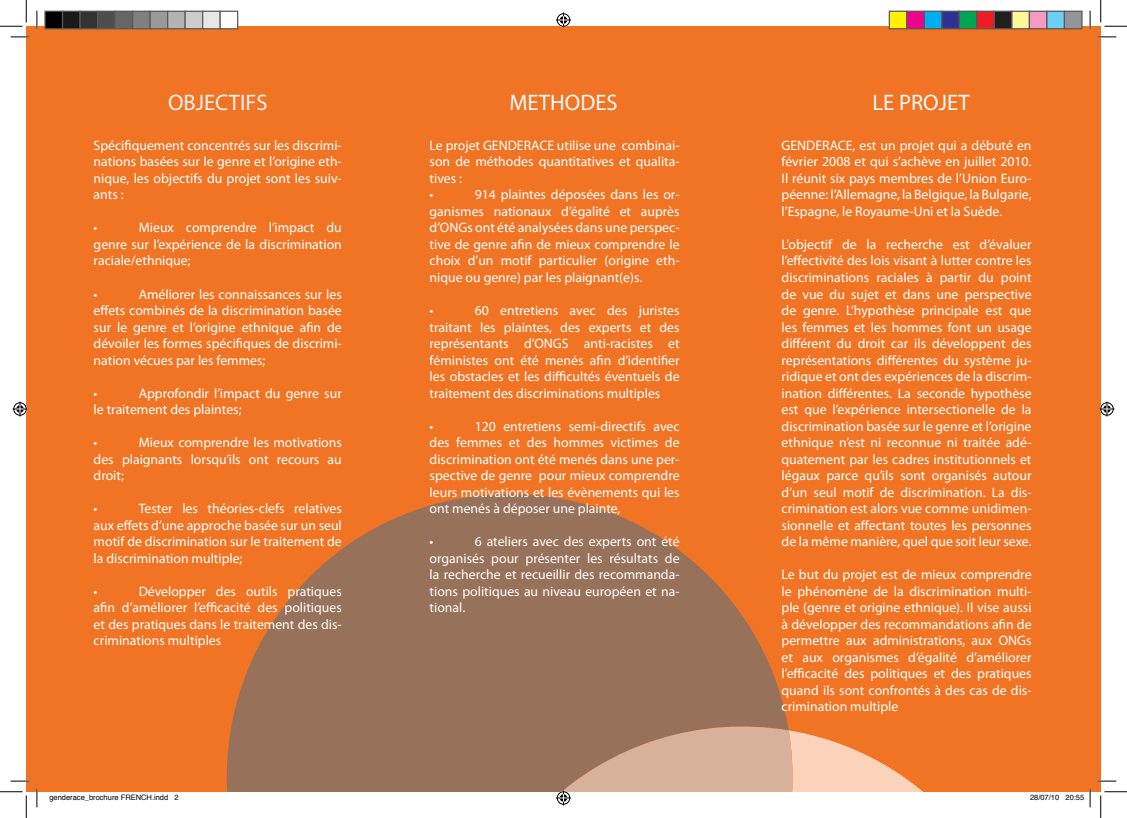
<style>
.page{position:relative;width:1127px;height:818px;background:#fff}
.page>*{position:absolute;margin:0;border:0;box-sizing:border-box;transform-origin:0 0}
.t1{font:22.5px "Myriad Pro";color:#fafafa}
.t2{font:22.5px "Myriad Pro";color:#f0f1f2}
.t3{font:13.75px/16.5px "Myriad Pro";color:#fff;text-align:justify}
.t4{font:7.5px "Helvetica";color:#000}
</style>
<div class="page">
<div style="left:26px;top:26px;width:1074px;height:766px;background:#f17424"></div>
<svg style="left:226px;top:494px;width:560px;height:298px;fill:#97715a"></svg>
<svg style="left:11px;top:36px;width:18px;height:2px"></svg>
<svg style="left:1097px;top:36px;width:18px;height:2px"></svg>
<svg style="left:11px;top:780px;width:18px;height:2px"></svg>
<svg style="left:1097px;top:780px;width:18px;height:2px"></svg>
<svg style="left:36px;top:11px;width:2px;height:18px"></svg>
<svg style="left:36px;top:788px;width:2px;height:19px"></svg>
<svg style="left:1089px;top:11px;width:1px;height:18px"></svg>
<svg style="left:0;top:0;width:27px;height:27px"></svg>
<svg style="left:0;top:791px;width:27px;height:27px"></svg>
<svg style="left:1100px;top:0;width:26px;height:27px"></svg>
<svg style="left:1100px;top:791px;width:26px;height:27px"></svg>
<svg style="left:556px;top:13px;width:15px;height:15px"></svg>
<svg style="left:13px;top:401px;width:15px;height:15px"></svg>
<svg style="left:1099px;top:401px;width:15px;height:15px"></svg>
<div style="left:45px;top:11px;width:18px;height:18px;background:#000"></div>
<div style="left:44px;top:11px;width:19px;height:18px;border:1px solid #595959"></div>
<div style="left:63px;top:11px;width:17px;height:18px;background:#1a1a1a"></div>
<div style="left:62px;top:11px;width:19px;height:18px;border:1px solid #595959"></div>
<div style="left:80px;top:11px;width:18px;height:18px;background:#333"></div>
<div style="left:79px;top:11px;width:19px;height:18px;border:1px solid #595959"></div>
<div style="left:98px;top:11px;width:17px;height:18px;background:#4d4d4d"></div>
<div style="left:97px;top:11px;width:19px;height:18px;border:1px solid #595959"></div>
<div style="left:115px;top:11px;width:18px;height:18px;background:#666"></div>
<div style="left:114px;top:11px;width:19px;height:18px;border:1px solid #595959"></div>
<div style="left:133px;top:11px;width:17px;height:18px;background:#808080"></div>
<div style="left:132px;top:11px;width:19px;height:18px;border:1px solid #595959"></div>
<div style="left:150px;top:11px;width:18px;height:18px;background:#999"></div>
<div style="left:149px;top:11px;width:19px;height:18px;border:1px solid #595959"></div>
<div style="left:168px;top:11px;width:17px;height:18px;background:#b3b3b3"></div>
<div style="left:167px;top:11px;width:19px;height:18px;border:1px solid #595959"></div>
<div style="left:185px;top:11px;width:18px;height:18px;background:#ccc"></div>
<div style="left:184px;top:11px;width:19px;height:18px;border:1px solid #595959"></div>
<div style="left:203px;top:11px;width:17px;height:18px;background:#e6e6e6"></div>
<div style="left:202px;top:11px;width:19px;height:18px;border:1px solid #595959"></div>
<div style="left:220px;top:11px;width:18px;height:18px;background:#fff"></div>
<div style="left:219px;top:11px;width:19px;height:18px;border:1px solid #595959"></div>
<div style="left:889px;top:11px;width:17px;height:18px;background:#fff101"></div>
<div style="left:888px;top:11px;width:19px;height:18px;border:1px solid #595959"></div>
<div style="left:906px;top:11px;width:18px;height:18px;background:#ed028c"></div>
<div style="left:905px;top:11px;width:19px;height:18px;border:1px solid #595959"></div>
<div style="left:924px;top:11px;width:17px;height:18px;background:#00aeef"></div>
<div style="left:923px;top:11px;width:19px;height:18px;border:1px solid #595959"></div>
<div style="left:941px;top:11px;width:18px;height:18px;background:#2e3092"></div>
<div style="left:940px;top:11px;width:19px;height:18px;border:1px solid #595959"></div>
<div style="left:959px;top:11px;width:17px;height:18px;background:#00a54f"></div>
<div style="left:958px;top:11px;width:19px;height:18px;border:1px solid #595959"></div>
<div style="left:976px;top:11px;width:18px;height:18px;background:#ee1d23"></div>
<div style="left:975px;top:11px;width:19px;height:18px;border:1px solid #595959"></div>
<div style="left:994px;top:11px;width:17px;height:18px;background:#231f20"></div>
<div style="left:993px;top:11px;width:19px;height:18px;border:1px solid #595959"></div>
<div style="left:1011px;top:11px;width:18px;height:18px;background:#fff79a"></div>
<div style="left:1010px;top:11px;width:19px;height:18px;border:1px solid #595959"></div>
<div style="left:1029px;top:11px;width:17px;height:18px;background:#f499c2"></div>
<div style="left:1028px;top:11px;width:19px;height:18px;border:1px solid #595959"></div>
<div style="left:1046px;top:11px;width:18px;height:18px;background:#6bcff6"></div>
<div style="left:1045px;top:11px;width:19px;height:18px;border:1px solid #595959"></div>
<div style="left:1064px;top:11px;width:17px;height:18px;background:#939598"></div>
<div style="left:1063px;top:11px;width:19px;height:18px;border:1px solid #595959"></div>
<svg style="left:449px;top:716px;width:641px;height:91px"></svg>
<p class="t2" style="left:168px;top:89px;width:101px">OBJECTIFS</p>
<p class="t1" style="left:509px;top:89px;width:110px">METHODES</p>
<p class="t3" style="left:94px;top:137px;width:250px">Spécifiquement concentrés sur les discrimi&shy;nations basées sur le genre et l’origine eth&shy;nique, les objectifs du projet sont les suiv&shy;ants :</p>
<p class="t3" style="left:94px;top:219px;width:5px">•</p>
<p class="t3" style="left:94px;top:219px;width:250px;text-indent:45px">Mieux comprendre l’impact du genre sur l’expérience de la discrimination raciale/ethnique;</p>
<p class="t3" style="left:94px;top:285px;width:5px">•</p>
<p class="t3" style="left:94px;top:285px;width:250px;text-indent:45px">Améliorer les connaissances sur les effets combinés de la discrimination basée sur le genre et l’origine ethnique afin de dévoiler les formes spécifiques de discrimi&shy;nation vécues par les femmes;</p>
<p class="t3" style="left:94px;top:384px;width:5px">•</p>
<p class="t3" style="left:94px;top:384px;width:250px;text-indent:45px">Approfondir l’impact du genre sur le traitement des plaintes;</p>
<p class="t3" style="left:94px;top:434px;width:5px">•</p>
<p class="t3" style="left:94px;top:434px;width:250px;text-indent:45px">Mieux comprendre les motivations des plaignants lorsqu’ils ont recours au droit;</p>
<p class="t3" style="left:94px;top:500px;width:5px">•</p>
<p class="t3" style="left:94px;top:500px;width:250px;text-indent:45px">Tester les théories-clefs relatives aux effets d’une approche basée sur un seul motif de discrimination sur le traitement de la discrimination multiple;</p>
<p class="t3" style="left:94px;top:582px;width:5px">•</p>
<p class="t3" style="left:94px;top:582px;width:250px;text-indent:45px">Développer des outils pratiques afin d’améliorer l’efficacité des politiques et des pratiques dans le traitement des dis&shy;criminations multiples</p>
<p class="t3" style="left:429px;top:137px;width:251px">Le projet GENDERACE utilise une combinai&shy;son de méthodes quantitatives et qualita&shy;tives :</p>
<p class="t3" style="left:429px;top:186px;width:5px">•</p>
<p class="t3" style="left:429px;top:186px;width:251px;text-indent:45px">914 plaintes déposées dans les or&shy;ganismes nationaux d’égalité et auprès d’ONGs ont été analysées dans une perspec&shy;tive de genre afin de mieux comprendre le choix d’un motif particulier (origine eth&shy;nique ou genre) par les plaignant(e)s.</p>
<p class="t3" style="left:429px;top:302px;width:5px">•</p>
<p class="t3" style="left:429px;top:302px;width:251px;text-indent:45px">60 entretiens avec des juristes traitant les plaintes, des experts et des représentants d’ONGS anti-racistes et féministes ont été menés afin d’identifier les obstacles et les difficultés éventuels de traitement des discriminations multiples</p>
<p class="t3" style="left:429px;top:417px;width:5px">•</p>
<p class="t3" style="left:429px;top:417px;width:251px;text-indent:45px">120 entretiens semi-directifs avec des femmes et des hommes victimes de discrimination ont été menés dans une per&shy;spective de genre pour mieux comprendre leurs motivations et les évènements qui les ont menés à déposer une plainte,</p>
<p class="t3" style="left:429px;top:533px;width:5px">•</p>
<p class="t3" style="left:429px;top:533px;width:251px;text-indent:45px">6 ateliers avec des experts ont été organisés pour présenter les résultats de la recherche et recueillir des recommanda&shy;tions politiques au niveau européen et na&shy;tional.</p>
<p class="t1" style="left:872px;top:89px;width:99px">LE PROJET</p>
<p class="t3" style="left:781px;top:137px;width:251px">GENDERACE, est un projet qui a débuté en février 2008 et qui s’achève en juillet 2010.<br>Il réunit six pays membres de l’Union Euro&shy;péenne: l’Allemagne, la Belgique, la Bulgarie, l’Espagne, le Royaume-Uni et la Suède.</p>
<p class="t3" style="left:781px;top:236px;width:251px">L’objectif de la recherche est d’évaluer l’effectivité des lois visant à lutter contre les discriminations raciales à partir du point de vue du sujet et dans une perspective de genre. L’hypothèse principale est que les femmes et les hommes font un usage différent du droit car ils développent des représentations différentes du système ju&shy;ridique et ont des expériences de la discrim&shy;ination différentes. La seconde hypothèse est que l’expérience intersectionelle de la discrimination basée sur le genre et l’origine ethnique n’est ni reconnue ni traitée adé&shy;quatement par les cadres institutionnels et légaux parce qu’ils sont organisés autour d’un seul motif de discrimination. La dis&shy;crimination est alors vue comme unidimen&shy;sionnelle et affectant toutes les personnes de la même manière, quel que soit leur sexe.</p>
<p class="t3" style="left:781px;top:566px;width:251px">Le but du projet est de mieux comprendre le phénomène de la discrimination multi&shy;ple (genre et origine ethnique). Il vise aussi à développer des recommandations afin de permettre aux administrations, aux ONGs et aux organismes d’égalité d’améliorer l’efficacité des politiques et des pratiques quand ils sont confrontés à des cas de dis&shy;crimination multiple</p>
<p class="t4" style="left:49px;top:791px;width:131px">genderace_brochure FRENCH.indd 2</p>
<p class="t4" style="left:1029px;top:791px;width:56px">28/07/10 20:55</p>
</div>
